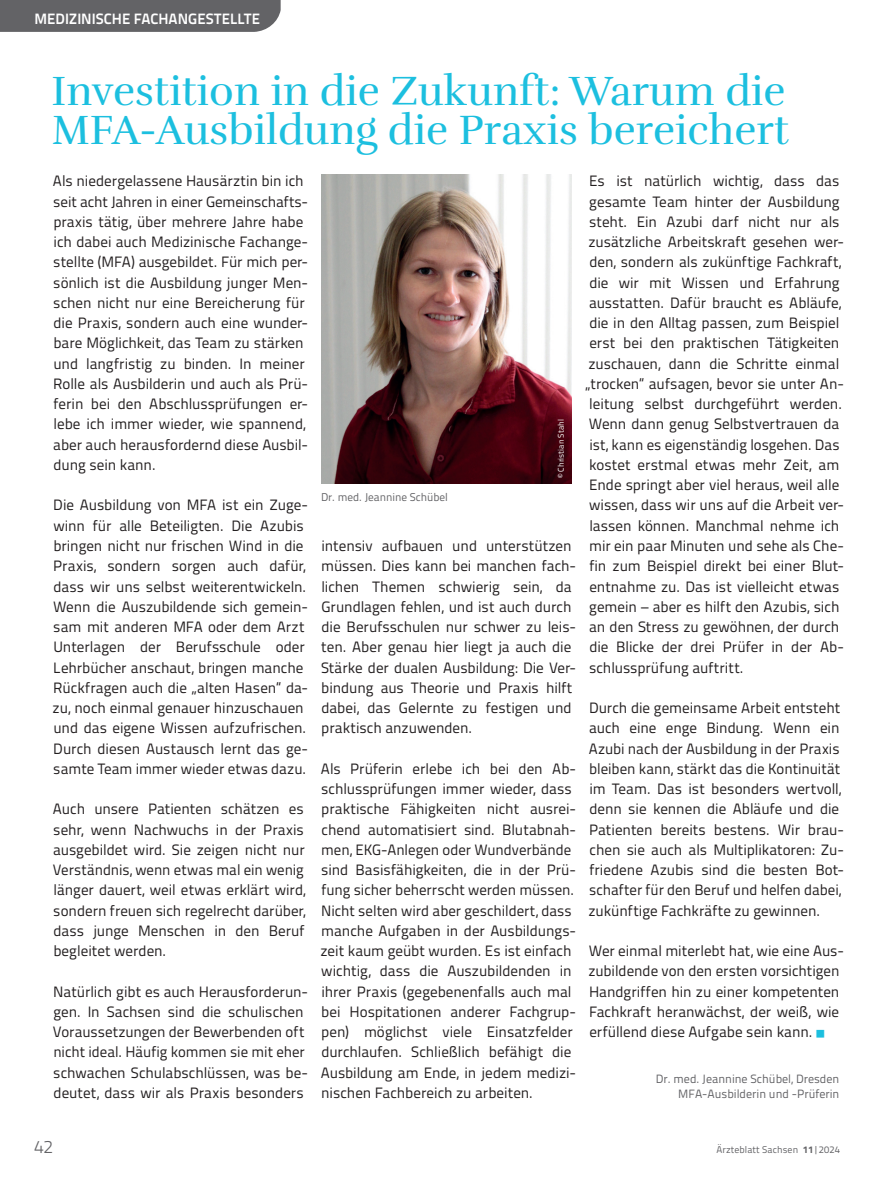
<style>
.page{position:relative;width:893px;height:1191px;background:#fff}
.page>*{position:absolute;margin:0;border:0;box-sizing:border-box;transform-origin:0 0}
.t1{font:42px/39px "Rufina";color:#1cbfdf}
.t2{font:300 18px "Titillium Text";color:#636366}
.t3{font:15px/20.2px "Titillium Text";color:#231f20}
.t4{font:700 15px "Titillium Text";color:#fff}
.t5{font:12px/15px "Titillium Text";color:#636366;text-align:right}
.t6{font:11.25px "Titillium Text";color:#636366}
.t7{font:9.75px "Titillium Text";letter-spacing:.01em;color:#636366}
.t8{font:8.25px "Titillium Text";color:#fff}
.s1{font-family:"Source Sans Variable";font-size:9.75px;color:#1cbfdf}
.s2{font-weight:800}
</style>
<div class="page">
<img style="left:321px;top:175px;width:251px;height:309px">
<div style="left:0;top:0;width:281px;height:32px;background:#636366"></div>
<p class="t4" style="left:34px;top:7px;width:227px">MEDIZINISCHE FACHANGESTELLTE</p>
<h1 class="t1" style="left:51px;top:72px;width:739px">Investition in die Zukunft: Warum die<br>MFA-Ausbildung die Praxis bereichert</h1>
<p class="t3" style="left:53px;top:170px;width:257px">Als niedergelassene Hausärztin bin ich seit acht Jahren in einer Gemeinschafts&shy;praxis tätig, über mehrere Jahre habe ich dabei auch Medizinische Fachange&shy;stellte (MFA) ausgebildet. Für mich per&shy;sönlich ist die Ausbildung junger Men&shy;schen nicht nur eine Bereicherung für die Praxis, sondern auch eine wunder&shy;bare Möglichkeit, das Team zu stärken und langfristig zu binden. In meiner Rolle als Ausbilderin und auch als Prü&shy;ferin bei den Abschlussprüfungen er-- lebe ich immer wieder, wie spannend, aber auch herausfordernd diese Ausbil&shy;dung sein kann.</p>
<p class="t3" style="left:53px;top:494px;width:257px">Die Ausbildung von MFA ist ein Zuge&shy;winn für alle Beteiligten. Die Azubis bringen nicht nur frischen Wind in die Praxis, sondern sorgen auch dafür, dass wir uns selbst weiterentwickeln.<br>Wenn die Auszubildende sich gemein&shy;sam mit anderen MFA oder dem Arzt Unterlagen der Berufsschule oder Lehrbücher anschaut, bringen manche Rückfragen auch die „alten Hasen“ da-- zu, noch einmal genauer hinzuschauen und das eigene Wissen aufzufrischen.<br>Durch diesen Austausch lernt das ge-- samte Team immer wieder etwas dazu.</p>
<p class="t3" style="left:53px;top:798px;width:254px">Auch unsere Patienten schätzen es sehr, wenn Nachwuchs in der Praxis ausgebildet wird. Sie zeigen nicht nur Verständnis, wenn etwas mal ein wenig länger dauert, weil etwas erklärt wird, sondern freuen sich regelrecht darüber, dass junge Menschen in den Beruf begleitet werden.</p>
<p class="t3" style="left:53px;top:980px;width:257px">Natürlich gibt es auch Herausforderun&shy;gen. In Sachsen sind die schulischen Voraussetzungen der Bewerbenden oft nicht ideal. Häufig kommen sie mit eher schwachen Schulabschlüssen, was be-- deutet, dass wir als Praxis besonders</p>
<p class="t6" style="left:321px;top:488px;width:128px">Dr. med. Jeannine Schübel</p>
<p class="t8" style="left:555px;top:478px;width:60px;rotate:-90deg">© Christian Stahl</p>
<p class="t3" style="left:321px;top:535px;width:257px">intensiv aufbauen und unterstützen müssen. Dies kann bei manchen fach&shy;lichen Themen schwierig sein, da Grundlagen fehlen, und ist auch durch die Berufsschulen nur schwer zu leis&shy;ten. Aber genau hier liegt ja auch die Stärke der dualen Ausbildung: Die Ver&shy;bindung aus Theorie und Praxis hilft dabei, das Gelernte zu festigen und praktisch anzuwenden.</p>
<p class="t3" style="left:320px;top:757px;width:257px">Als Prüferin erlebe ich bei den Ab-- schlussprüfungen immer wieder, dass praktische Fähigkeiten nicht ausrei&shy;chend automatisiert sind. Blutabnah&shy;men, EKG-Anlegen oder Wundverbände sind Basisfähigkeiten, die in der Prü&shy;fung sicher beherrscht werden müssen.<br>Nicht selten wird aber geschildert, dass manche Aufgaben in der Ausbildungs&shy;zeit kaum geübt wurden. Es ist einfach wichtig, dass die Auszubildenden in ihrer Praxis (gegebenenfalls auch mal bei Hospitationen anderer Fachgrup&shy;pen) möglichst viele Einsatzfelder durchlaufen. Schließlich befähigt die Ausbildung am Ende, in jedem medizi&shy;nischen Fachbereich zu arbeiten.</p>
<p class="t3" style="left:585px;top:170px;width:260px">Es ist natürlich wichtig, dass das gesamte Team hinter der Ausbildung steht. Ein Azubi darf nicht nur als zusätzliche Arbeitskraft gesehen wer&shy;den, sondern als zukünftige Fachkraft, die wir mit Wissen und Erfahrung ausstatten. Dafür braucht es Abläufe, die in den Alltag passen, zum Beispiel erst bei den praktischen Tätigkeiten zuschauen, dann die Schritte einmal „trocken“ aufsagen, bevor sie unter An-- leitung selbst durchgeführt werden.<br>Wenn dann genug Selbstvertrauen da ist, kann es eigenständig losgehen. Das kostet erstmal etwas mehr Zeit, am Ende springt aber viel heraus, weil alle wissen, dass wir uns auf die Arbeit ver&shy;lassen können. Manchmal nehme ich mir ein paar Minuten und sehe als Che&shy;fin zum Beispiel direkt bei einer Blut&shy;entnahme zu. Das ist vielleicht etwas gemein – aber es hilft den Azubis, sich an den Stress zu gewöhnen, der durch die Blicke der drei Prüfer in der Ab-- schlussprüfung auftritt.</p>
<p class="t3" style="left:588px;top:697px;width:257px">Durch die gemeinsame Arbeit entsteht auch eine enge Bindung. Wenn ein Azubi nach der Ausbildung in der Praxis bleiben kann, stärkt das die Kontinuität im Team. Das ist besonders wertvoll, denn sie kennen die Abläufe und die Patienten bereits bestens. Wir brau&shy;chen sie auch als Multiplikatoren: Zu-- friedene Azubis sind die besten Bot&shy;schafter für den Beruf und helfen dabei, zukünftige Fachkräfte zu gewinnen.</p>
<p class="t3" style="left:588px;top:940px;width:257px">Wer einmal miterlebt hat, wie eine Aus&shy;zubildende von den ersten vorsichtigen Handgriffen hin zu einer kompetenten Fachkraft heranwächst, der weiß, wie erfüllend diese Aufgabe sein kann. <span class="s1">■</span></p>
<p class="t5" style="left:656px;top:1070px;width:185px">Dr. med. Jeannine Schübel, Dresden<br>MFA-Ausbilderin und -Prüferin</p>
<p class="t2" style="left:34px;top:1133px;width:21px">42</p>
<p class="t7" style="left:717px;top:1142px;width:125px">Ärzteblatt Sachsen <span class="s2">11</span>|2024</p>
</div>
